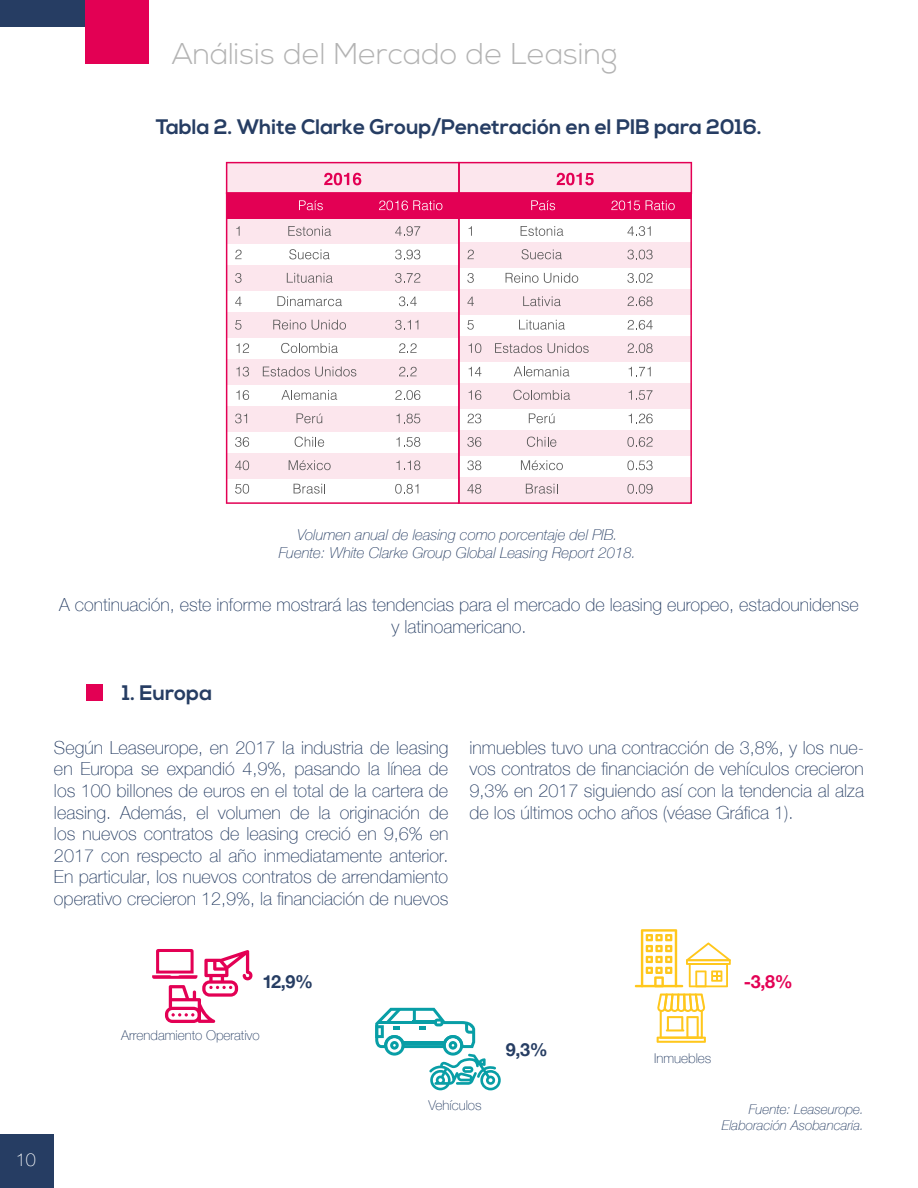
<style>
.page{position:relative;width:918px;height:1188px;background:#fff}
.page>*{position:absolute;margin:0;border:0;box-sizing:border-box;transform-origin:0 0}
.t1{font:300 30px "Nexa";color:#b3b3b3}
.t2{font:700 21px "Nexa";color:#263d63}
.t3{font:100 18px/21.6px "Helvetica Neue";color:#263d63;text-align:justify}
.t4{font:700 18px "Helvetica Neue";color:#263d63}
.t5{font:700 18px "Helvetica Neue";color:#e30054}
.t6{font:100 18px "Helvetica Neue";color:#fff}
.t7{font:italic 100 15px/18px "Helvetica Neue";color:#263d63;text-align:center}
.t8{font:italic 100 13.5px/16.2px "Helvetica Neue";color:#263d63;text-align:right}
.t9{font:100 13.5px "Helvetica Neue";color:#263d63}
</style>
<div class="page">
<div style="left:0;top:1134px;width:54px;height:54px;background:#263d63"></div>
<div style="left:85px;top:0;width:64px;height:64px;background:#e30054"></div>
<div style="left:0;top:0;width:85px;height:27px;background:#263d63"></div>
<svg style="left:226px;top:194px;width:232px;height:310px;fill:#fce6ed"></svg>
<div style="left:227px;top:193px;width:232px;height:26px;background:#e30054"></div>
<svg style="left:299px;top:200px;width:24px;height:10px"></svg>
<svg style="left:379px;top:200px;width:63px;height:10px"></svg>
<svg style="left:236px;top:226px;width:4px;height:10px"></svg>
<svg style="left:288px;top:226px;width:43px;height:10px"></svg>
<svg style="left:395px;top:226px;width:25px;height:10px"></svg>
<svg style="left:235px;top:250px;width:7px;height:9px"></svg>
<svg style="left:289px;top:249px;width:41px;height:10px"></svg>
<svg style="left:395px;top:250px;width:25px;height:9px"></svg>
<svg style="left:235px;top:273px;width:7px;height:10px"></svg>
<svg style="left:287px;top:273px;width:46px;height:10px"></svg>
<svg style="left:395px;top:273px;width:25px;height:10px"></svg>
<svg style="left:235px;top:297px;width:7px;height:9px"></svg>
<svg style="left:277px;top:296px;width:65px;height:10px"></svg>
<svg style="left:399px;top:297px;width:18px;height:9px"></svg>
<svg style="left:235px;top:320px;width:6px;height:10px"></svg>
<svg style="left:273px;top:320px;width:33px;height:10px"></svg>
<svg style="left:312px;top:320px;width:34px;height:10px"></svg>
<svg style="left:395px;top:320px;width:23px;height:10px"></svg>
<svg style="left:236px;top:343px;width:13px;height:10px"></svg>
<svg style="left:281px;top:343px;width:57px;height:10px"></svg>
<svg style="left:399px;top:343px;width:18px;height:10px"></svg>
<svg style="left:236px;top:367px;width:13px;height:9px"></svg>
<svg style="left:263px;top:367px;width:93px;height:10px"></svg>
<svg style="left:399px;top:367px;width:18px;height:9px"></svg>
<svg style="left:236px;top:390px;width:13px;height:10px"></svg>
<svg style="left:281px;top:390px;width:56px;height:10px"></svg>
<svg style="left:395px;top:390px;width:25px;height:10px"></svg>
<svg style="left:235px;top:414px;width:12px;height:9px"></svg>
<svg style="left:297px;top:413px;width:25px;height:10px"></svg>
<svg style="left:396px;top:414px;width:24px;height:9px"></svg>
<svg style="left:235px;top:437px;width:14px;height:10px"></svg>
<svg style="left:295px;top:437px;width:29px;height:10px"></svg>
<svg style="left:396px;top:437px;width:24px;height:10px"></svg>
<svg style="left:235px;top:460px;width:14px;height:10px"></svg>
<svg style="left:289px;top:460px;width:42px;height:10px"></svg>
<svg style="left:396px;top:460px;width:24px;height:10px"></svg>
<svg style="left:235px;top:484px;width:14px;height:10px"></svg>
<svg style="left:294px;top:484px;width:31px;height:10px"></svg>
<svg style="left:395px;top:484px;width:23px;height:10px"></svg>
<svg style="left:458px;top:194px;width:234px;height:310px;fill:#fce6ed"></svg>
<svg style="left:226px;top:162px;width:466px;height:32px"></svg>
<div style="left:459px;top:193px;width:232px;height:26px;background:#e30054"></div>
<svg style="left:531px;top:200px;width:24px;height:10px"></svg>
<svg style="left:611px;top:201px;width:29px;height:9px"></svg>
<svg style="left:646px;top:200px;width:29px;height:10px"></svg>
<svg style="left:469px;top:226px;width:3px;height:10px"></svg>
<svg style="left:521px;top:226px;width:42px;height:10px"></svg>
<svg style="left:627px;top:226px;width:24px;height:10px"></svg>
<svg style="left:468px;top:250px;width:6px;height:9px"></svg>
<svg style="left:522px;top:249px;width:40px;height:10px"></svg>
<svg style="left:627px;top:250px;width:26px;height:9px"></svg>
<svg style="left:467px;top:273px;width:7px;height:10px"></svg>
<svg style="left:506px;top:273px;width:72px;height:10px"></svg>
<svg style="left:627px;top:273px;width:26px;height:10px"></svg>
<svg style="left:467px;top:297px;width:7px;height:9px"></svg>
<svg style="left:523px;top:296px;width:38px;height:10px"></svg>
<svg style="left:628px;top:296px;width:25px;height:10px"></svg>
<svg style="left:467px;top:320px;width:7px;height:10px"></svg>
<svg style="left:519px;top:320px;width:46px;height:10px"></svg>
<svg style="left:628px;top:320px;width:25px;height:10px"></svg>
<svg style="left:469px;top:343px;width:12px;height:10px"></svg>
<svg style="left:495px;top:343px;width:47px;height:10px"></svg>
<svg style="left:548px;top:343px;width:41px;height:10px"></svg>
<svg style="left:628px;top:343px;width:25px;height:10px"></svg>
<svg style="left:469px;top:367px;width:12px;height:9px"></svg>
<svg style="left:514px;top:367px;width:55px;height:9px"></svg>
<svg style="left:629px;top:367px;width:22px;height:9px"></svg>
<svg style="left:469px;top:390px;width:12px;height:10px"></svg>
<svg style="left:513px;top:390px;width:57px;height:10px"></svg>
<svg style="left:629px;top:390px;width:24px;height:10px"></svg>
<svg style="left:468px;top:414px;width:13px;height:9px"></svg>
<svg style="left:529px;top:413px;width:26px;height:10px"></svg>
<svg style="left:629px;top:414px;width:24px;height:9px"></svg>
<svg style="left:467px;top:437px;width:14px;height:10px"></svg>
<svg style="left:527px;top:437px;width:29px;height:10px"></svg>
<svg style="left:627px;top:437px;width:26px;height:10px"></svg>
<svg style="left:467px;top:460px;width:14px;height:10px"></svg>
<svg style="left:521px;top:460px;width:42px;height:10px"></svg>
<svg style="left:627px;top:460px;width:26px;height:10px"></svg>
<svg style="left:467px;top:484px;width:14px;height:10px"></svg>
<svg style="left:526px;top:484px;width:32px;height:10px"></svg>
<svg style="left:627px;top:484px;width:26px;height:10px"></svg>
<div style="left:86px;top:684px;width:16px;height:16px;background:#e30054"></div>
<svg style="left:152px;top:949px;width:100px;height:74px"></svg>
<svg style="left:375px;top:1008px;width:126px;height:82px"></svg>
<hr style="left:635px;top:985px;width:48px;height:2px;background:#ffc71c">
<svg style="left:641px;top:929px;width:36px;height:56px"></svg>
<svg style="left:686px;top:942px;width:45px;height:45px"></svg>
<svg style="left:657px;top:994px;width:49px;height:49px"></svg>
<hr style="left:666px;top:1029px;width:18px;height:3px;background:#ffc71c">
<h1 class="t1" style="left:172px;top:36px;width:447px">Análisis del Mercado de Leasing</h1>
<p class="t2" style="left:156px;top:114px;width:608px">Tabla 2. White Clarke Group/Penetración en el PIB para 2016.</p>
<p class="t7" style="left:279px;top:525px;width:359px">Volumen anual de leasing como porcentaje del PIB.<br>Fuente: White Clarke Group Global Leasing Report 2018.</p>
<p class="t3" style="left:59px;top:593px;width:801px;text-align:center">A continuación, este informe mostrará las tendencias para el mercado de leasing europeo, estadounidense y latinoamericano.</p>
<p class="t2" style="left:122px;top:681px;width:91px">1. Europa</p>
<p class="t3" style="left:54px;top:736px;width:396px">Según Leaseurope, en 2017 la industria de leasing en Europa se expandió 4,9%, pasando la línea de los 100 billones de euros en el total de la cartera de leasing. Además, el volumen de la originación de los nuevos contratos de leasing creció en 9,6% en 2017 con respecto al año inmediatamente anterior.<br>En particular, los nuevos contratos de arrendamiento operativo crecieron 12,9%, la financiación de nuevos</p>
<p class="t3" style="left:470px;top:736px;width:396px">inmuebles tuvo una contracción de 3,8%, y los nue&shy;vos contratos de financiación de vehículos crecieron 9,3% en 2017 siguiendo así con la tendencia al alza de los últimos ocho años (véase Gráfica 1).</p>
<p class="t6" style="left:16px;top:1146px;width:22px">10</p>
<p class="t4" style="left:262px;top:967px;width:52px">12,9%</p>
<p class="t9" style="left:121px;top:1025px;width:140px">Arrendamiento Operativo</p>
<p class="t9" style="left:428px;top:1095px;width:55px">Vehículos</p>
<p class="t4" style="left:506px;top:1036px;width:43px">9,3%</p>
<p class="t5" style="left:744px;top:967px;width:50px">-3,8%</p>
<p class="t9" style="left:654px;top:1048px;width:59px">Inmuebles</p>
<p class="t8" style="left:722px;top:1100px;width:144px">Fuente: Leaseurope.<br>Elaboración Asobancaria.</p>
</div>
